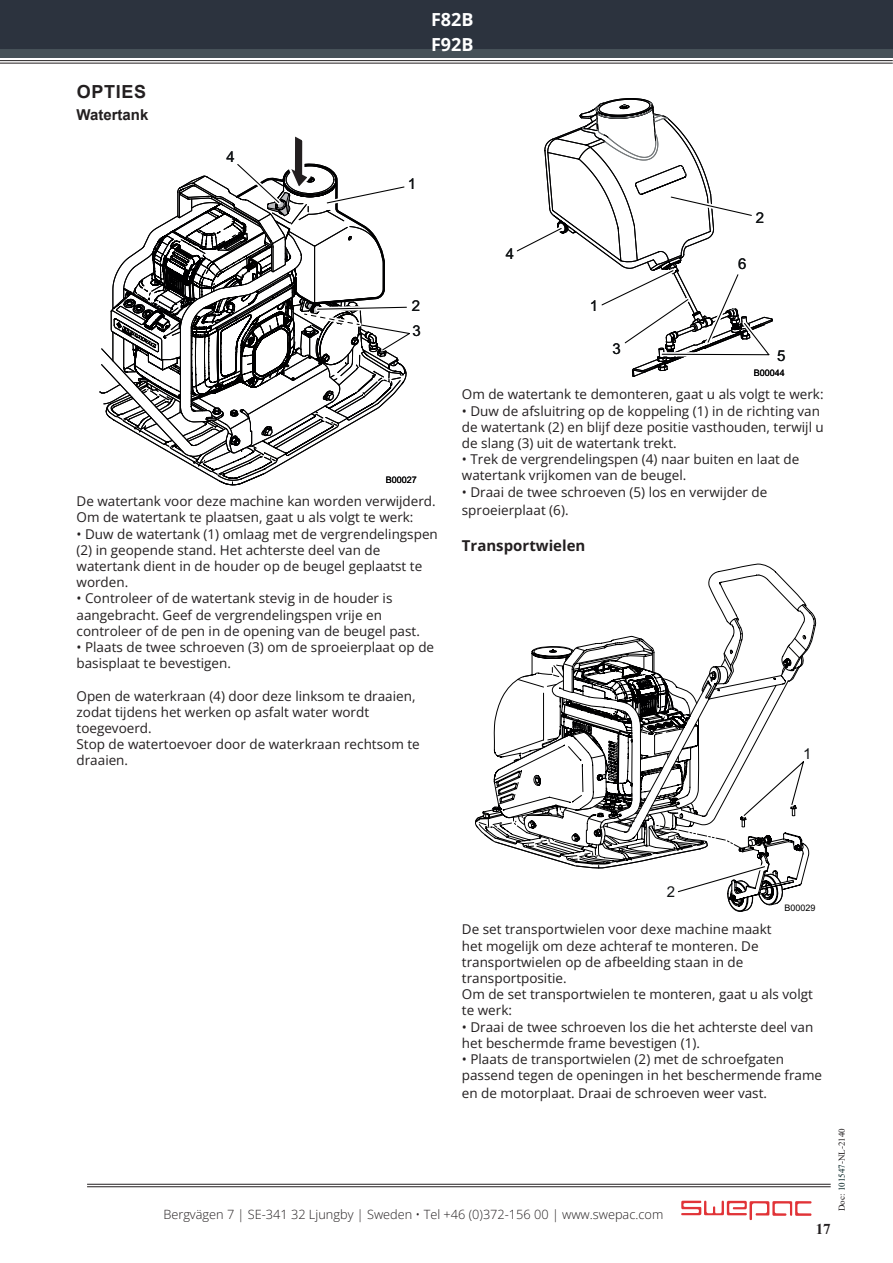
<style>
.page{position:relative;width:893px;height:1263px;background:#fff}
.page>*{position:absolute;margin:0;border:0;box-sizing:border-box;transform-origin:0 0}
.t1{font:700 18px/25.8px "Open Sans";color:#fff}
.Rubrik_1{font:700 18px "Arial";letter-spacing:.035em;color:#231f20}
.Underrubrik_1{font:700 15px "Open Sans";color:#231f20}
.t2{font:15px/25px "Arial";color:#101315}
.Underrubrik_1-2{font:700 15px "Arial";color:#231f20}
.t3{font:700 15px "Times New Roman";color:#231f20}
.Brödtext_1{font:13.5px/16.2px "Open Sans";color:#231f20}
.t4{font:300 12.75px "Open Sans";color:#231f20}
.t5{font:9px "Times New Roman";color:#231f20}
.t6{font:9px "Arial";color:#000001}
.s1{color:#001f20}
</style>
<div class="page">
<div style="left:0;top:0;width:893px;height:53px;background:#2c333e"></div>
<div style="left:0;top:49px;width:893px;height:8px;background:#465158"></div>
<hr style="left:0;top:60px;width:893px;height:1px;background:#231f20">
<hr style="left:0;top:63px;width:893px;height:1px;background:#231f20">
<svg style="left:681px;top:1201px;width:131px;height:19px"></svg>
<hr style="left:87px;top:1184px;width:744px;height:1px;background:#231f20">
<hr style="left:87px;top:1186px;width:744px;height:1px;background:#231f20">
<svg style="left:177px;top:457px;width:117px;height:29px"></svg>
<svg style="left:99px;top:136px;width:311px;height:321px"></svg>
<svg style="left:516px;top:98px;width:257px;height:279px"></svg>
<svg style="left:475px;top:564px;width:341px;height:348px"></svg>
<p class="Rubrik_1" style="left:77px;top:79px;width:71px">OPTIES</p>
<p class="Underrubrik_1-2" style="left:77px;top:105px;width:73px">Watertank</p>
<p class="t2" style="left:227px;top:144px;width:10px">4</p>
<h1 class="t1" style="left:431px;top:6px;width:44px">F82B<br>F92B</h1>
<p class="t2" style="left:408px;top:171px;width:10px">1</p>
<p class="t2" style="left:412px;top:293px;width:11px">2<br>3</p>
<p class="t2" style="left:506px;top:241px;width:10px">4</p>
<p class="t2" style="left:590px;top:293px;width:10px">1</p>
<p class="t2" style="left:612px;top:336px;width:10px">3</p>
<p class="t2" style="left:756px;top:205px;width:10px">2</p>
<p class="t2" style="left:738px;top:251px;width:10px">6</p>
<p class="t2" style="left:777px;top:343px;width:10px">5</p>
<p class="t6" style="left:754px;top:367px;width:33px">B00044</p>
<p class="t6" style="left:386px;top:474px;width:33px">B00027</p>
<p class="Brödtext_1" style="left:77px;top:493px;width:361px">De watertank voor deze machine kan worden verwijderd.<br>Om de watertank te plaatsen, gaat u als volgt te werk:</p>
<p class="Brödtext_1" style="left:77px;top:525px;width:363px">• Duw de watertank (1) omlaag met de vergrendelingspen (2) in geopende stand. Het achterste deel van de watertank dient in de houder op de beugel geplaatst te worden.</p>
<p class="Brödtext_1" style="left:77px;top:590px;width:345px">• Controleer of de watertank stevig in de houder is aangebracht. Geef de vergrendelingspen vrije en controleer of de pen in de opening van de beugel past.</p>
<p class="Brödtext_1" style="left:77px;top:638px;width:359px">• Plaats de twee schroeven (3) om de sproeierplaat op de basisplaat te bevestigen.</p>
<p class="Brödtext_1" style="left:77px;top:687px;width:341px">Open de waterkraan (4) door deze linksom te draaien, zodat tijdens het werken op asfalt water wordt toegevoerd.</p>
<p class="Brödtext_1" style="left:77px;top:736px;width:345px">Stop de watertoevoer door de waterkraan rechtsom te draaien.</p>
<p class="Brödtext_1" style="left:462px;top:386px;width:363px">Om de watertank te demonteren, gaat u als volgt te werk:</p>
<p class="Brödtext_1" style="left:462px;top:402px;width:364px">• Duw de afsluitring op de koppeling (1) in de richting van de watertank (2) en blijf deze positie vasthouden, terwijl u de slang (3) uit de watertank trekt.</p>
<p class="Brödtext_1" style="left:462px;top:451px;width:339px">• Trek de vergrendelingspen (4) naar buiten en laat de watertank vrijkomen van de beugel.</p>
<p class="Brödtext_1" style="left:462px;top:482px;width:307px;line-height:18px">• Draai de twee schroeven (5) los en verwijder de sproeierplaat (6).</p>
<p class="Underrubrik_1" style="left:462px;top:535px;width:125px">Transportwielen</p>
<p class="t2" style="left:803px;top:741px;width:10px">1</p>
<p class="t2" style="left:667px;top:879px;width:10px">2</p>
<p class="Brödtext_1" style="left:462px;top:921px;width:311px">De set transportwielen voor dexe machine maakt het mogelijk om deze achteraf te monteren. De transportwielen op de afbeelding staan in de transportpositie.</p>
<p class="Brödtext_1" style="left:462px;top:986px;width:353px">Om de set transportwielen te monteren, gaat u als volgt te werk:</p>
<p class="Brödtext_1" style="left:462px;top:1018px;width:353px">• Draai de twee schroeven los die het achterste deel van het beschermde frame bevestigen (1).</p>
<p class="Brödtext_1" style="left:462px;top:1051px;width:362px">• Plaats de transportwielen (2) met de schroefgaten passend tegen de openingen in het beschermende frame</p>
<p class="Brödtext_1" style="left:462px;top:1085px;width:307px">en de motorplaat. Draai de schroeven weer vast.</p>
<p class="t6" style="left:785px;top:902px;width:33px">B00029</p>
<p class="t4" style="left:163px;top:1205px;width:501px">Bergvägen 7 | SE-341 32 Ljungby | Sweden • Tel +46 (0)372-156 00 | www.swepac.com</p>
<p class="t3" style="left:816px;top:1218px;width:16px">17</p>
<p class="t5" style="left:835px;top:1211px;width:84px;rotate:-90deg">Doc: <span class="s1">101547</span>-NL-2140</p>
</div>
